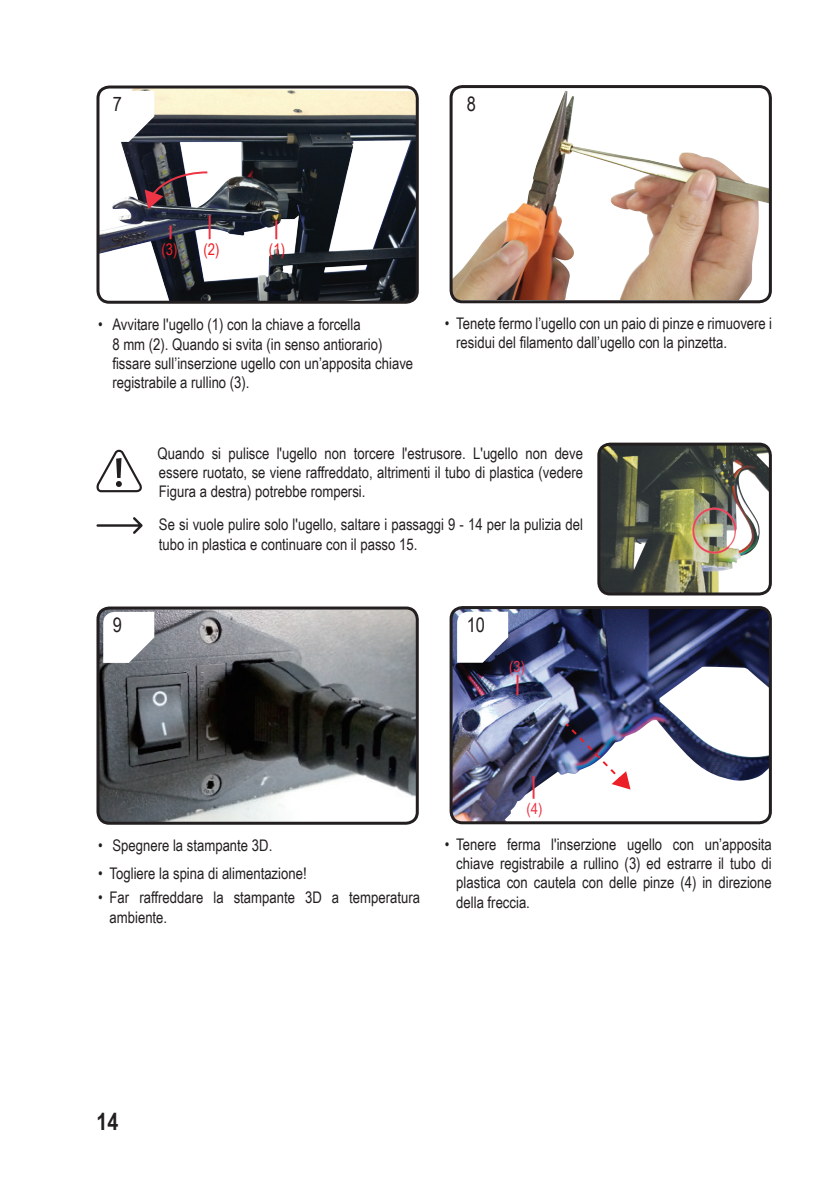
<style>
.page{position:relative;width:840px;height:1191px;background:#fff}
.page>*{position:absolute;margin:0;border:0;box-sizing:border-box;transform-origin:0 0}
.t1{font:700 24px "Arial Narrow";color:#231f20}
.t2{font:20px "Arial Narrow";color:#231f20}
.t3{font:16px/19.2px "Arial Narrow";color:#231f20}
.t4{font:16px "Arial Narrow";color:#ed1f26}
.t5{font:15.2px "Arial Narrow";color:#ed3545;scale:1.05 1}
</style>
<div class="page">
<img style="left:100px;top:89px;width:317px;height:211px">
<svg style="left:275px;top:220px;width:2px;height:19px"></svg>
<svg style="left:145px;top:170px;width:64px;height:39px"></svg>
<hr style="left:208px;top:215px;width:2px;height:24px;background:#ed3545">
<svg style="left:169px;top:226px;width:2px;height:13px"></svg>
<div style="left:96px;top:85px;width:322px;height:219px;border:3px solid #231f20;border-radius:11px"></div>
<svg style="left:103px;top:91px;width:51px;height:51px"></svg>
<img style="left:453px;top:91px;width:317px;height:209px">
<div style="left:449px;top:85px;width:322px;height:218px;border:3px solid #231f20;border-radius:11px"></div>
<svg style="left:457px;top:91px;width:51px;height:51px"></svg>
<svg style="left:96px;top:450px;width:46px;height:42px"></svg>
<svg style="left:96px;top:517px;width:46px;height:17px"></svg>
<img style="left:100px;top:610px;width:317px;height:213px">
<div style="left:96px;top:606px;width:322px;height:218px;border:3px solid #231f20;border-radius:11px"></div>
<svg style="left:103px;top:612px;width:51px;height:51px"></svg>
<img style="left:453px;top:607px;width:317px;height:215px">
<img style="left:563px;top:721px;width:67px;height:68px">
<hr style="left:532px;top:776px;width:2px;height:22px;background:#ed3545">
<hr style="left:516px;top:675px;width:2px;height:20px;background:#ed3545">
<div style="left:449px;top:606px;width:322px;height:218px;border:3px solid #231f20;border-radius:11px"></div>
<svg style="left:457px;top:611px;width:51px;height:51px"></svg>
<img style="left:601px;top:446px;width:169px;height:148px">
<div style="left:597px;top:442px;width:174px;height:153px;border:3px solid #231f20;border-radius:11px"></div>
<p class="t2" style="left:113px;top:89px;width:11px">7</p>
<p class="t2" style="left:466px;top:89px;width:11px">8</p>
<p class="t4" style="left:161px;top:237px;width:59px">(3) (2)</p>
<p class="t4" style="left:269px;top:237px;width:18px">(1)</p>
<p class="t3" style="left:112px;top:314px;width:302px;text-indent:-14px">• Avvitare l'ugello (1) con la chiave a forcella<br>8 mm (2). Quando si svita (in senso antiorario) fissare sull’inserzione ugello con un’apposita chiave registrabile a rullino (3).</p>
<p class="t3" style="left:456px;top:313px;width:317px;text-indent:-11px">• Tenete fermo l’ugello con un paio di pinze e rimuovere i residui del filamento dall’ugello con la pinzetta.</p>
<p class="t2" style="left:113px;top:610px;width:11px">9</p>
<p class="t3" style="left:157px;top:443px;width:427px;text-align:justify">Quando si pulisce l'ugello non torcere l'estrusore. L'ugello non deve essere ruotato, se viene raffreddato, altrimenti il tubo di plastica (vedere Figura a destra) potrebbe rompersi.</p>
<p class="t3" style="left:159px;top:514px;width:425px">Se si vuole pulire solo l'ugello, saltare i passaggi 9 - 14 per la pulizia del tubo in plastica e continuare con il passo 15.</p>
<p class="t2" style="left:466px;top:610px;width:20px">10</p>
<p class="t5" style="left:509px;top:655px;width:17px">(3)</p>
<p class="t5" style="left:526px;top:797px;width:17px">(4)</p>
<p class="t3" style="left:98px;top:835px;width:175px">• Spegnere la stampante 3D.</p>
<p class="t3" style="left:98px;top:863px;width:210px">• Togliere la spina di alimentazione!</p>
<p class="t3" style="left:109px;top:887px;width:312px;text-indent:-11px">• Far raffreddare la stampante 3D a temperatura ambiente.</p>
<p class="t3" style="left:456px;top:834px;width:317px;text-align:justify;text-indent:-11px">• Tenere ferma l'inserzione ugello con un’apposita chiave registrabile a rullino (3) ed estrarre il tubo di plastica con cautela con delle pinze (4) in direzione della freccia.</p>
<h1 class="t1" style="left:96px;top:1103px;width:23px">14</h1>
</div>
